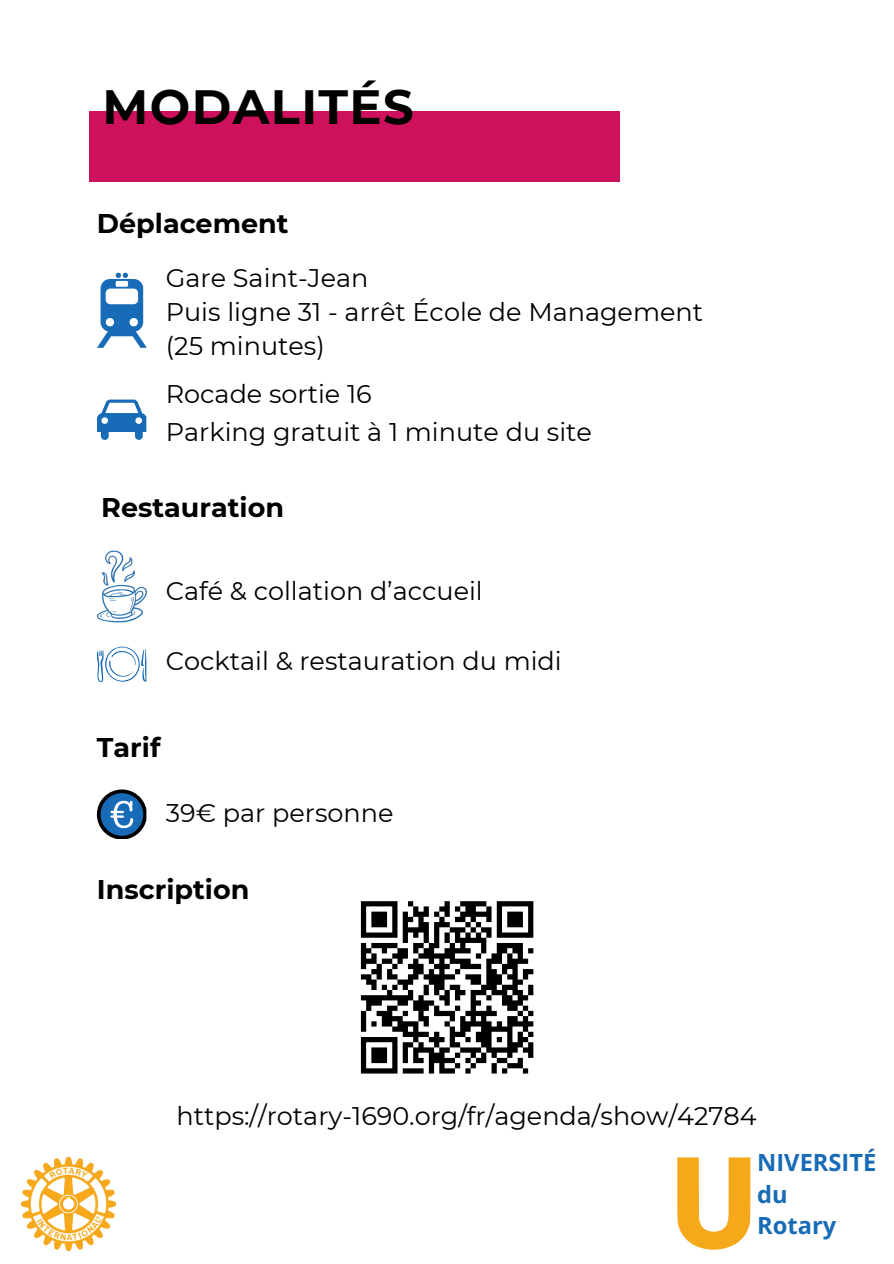
<style>
.page{position:relative;width:894px;height:1264px;background:#fff}
.page>*{position:absolute;margin:0;border:0;box-sizing:border-box;transform-origin:0 0}
.t1{font:700 48px "Montserrat";letter-spacing:.03em;color:#000}
.t2{font:700 27px "Montserrat";color:#000}
.t3{font:25.5px/33.8px "Montserrat";color:#000}
.t4{font:700 23.7px/31.5px "Open Sans";color:#186bb6}
</style>
<div class="page">
<div style="left:89px;top:111px;width:530px;height:71px;background:#ce115c"></div>
<svg style="left:97px;top:646px;width:49px;height:36px"></svg>
<svg style="left:97px;top:399px;width:49px;height:41px"></svg>
<svg style="left:97px;top:789px;width:49px;height:50px"></svg>
<svg style="left:97px;top:273px;width:49px;height:75px"></svg>
<img style="left:96px;top:550px;width:52px;height:73px">
<svg style="left:677px;top:1157px;width:73px;height:92px"></svg>
<img style="left:22px;top:1157px;width:93px;height:93px">
<svg style="left:360px;top:901px;width:174px;height:173px"></svg>
<h2 class="t1" style="left:102px;top:77px;width:313px">MODALITÉS</h2>
<p class="t2" style="left:97px;top:206px;width:193px">Déplacement</p>
<h3 class="t3" style="left:166px;top:261px;width:538px">Gare Saint-Jean<br>Puis ligne 31 - arrêt École de Management (25 minutes)</h3>
<h3 class="t3" style="left:166px;top:375px;width:427px;line-height:37.2px">Rocade sortie 16<br>Parking gratuit à 1 minute du site</h3>
<h2 class="t2" style="left:101px;top:490px;width:184px">Restauration</h2>
<h3 class="t3" style="left:166px;top:574px;width:318px">Café &amp; collation d’accueil</h3>
<h2 class="t3" style="left:166px;top:643px;width:397px">Cocktail &amp; restauration du midi</h2>
<h3 class="t2" style="left:97px;top:731px;width:65px">Tarif</h3>
<h3 class="t3" style="left:166px;top:796px;width:229px">39€ par personne</h3>
<p class="t2" style="left:97px;top:873px;width:154px">Inscription</p>
<p class="t3" style="left:176px;top:1099px;width:581px">https://rotary-1690.org/fr/agenda/show/42784</p>
<h2 class="t4" style="left:757px;top:1146px;width:121px">NIVERSITÉ du<br>Rotary</h2>
</div>
